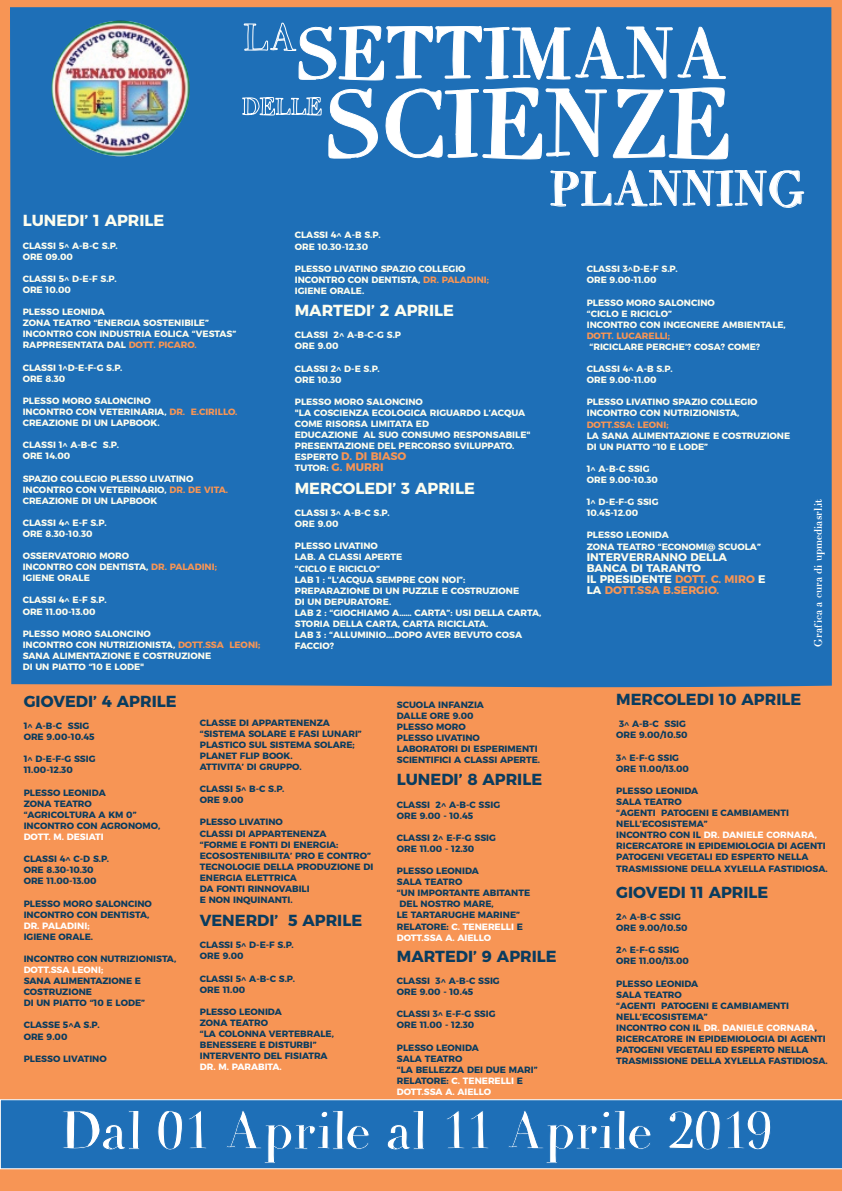
<style>
.page{position:relative;width:842px;height:1191px;background:#fff}
.page>*{position:absolute;margin:0;border:0;box-sizing:border-box;transform-origin:0 0}
.t1{font:92.9px "Mix Carpathia";color:#fff}
.t2{font:70.4px "Mix Carpathia";color:#fff}
.t3{font:52.2px "Mix Carpathia";color:#fff}
.t4{font:47.9px "Mix Carpathia";color:#fff}
.t5{font:700 16px "Montserrat";color:#0a3c5f}
.t6{font:700 16px "Montserrat";color:#fdfdee}
.t7{font:700 11px/11.1px "Montserrat";color:#fdfdee}
.t8{font:700 11px/11.1px "Montserrat";color:#f79555}
.t9{font:10.6px "Mix Carpathia";color:#fff}
.t10{font:700 9.1px/11.1px "Montserrat";color:#0a3c5f}
.t11{font:700 9.1px/11.1px "Montserrat";color:#fdfdee}
.t12{font:700 9.1px "Montserrat";color:#fff}
.t13{font:700 9.1px "Montserrat";color:#f79555}
.s1{color:#f79555}
.s2{font-size:9.1px;color:#fdfdee}
.s3{color:#0a3c5f}
.s4{color:#fff}
</style>
<div class="page">
<div style="left:0;top:1px;width:842px;height:1190px;background:#f79555"></div>
<div style="left:10px;top:7px;width:822px;height:680px;background:#1e6fb7"></div>
<img style="left:51px;top:21px;width:139px;height:135px">
<svg style="left:0;top:1099px;width:842px;height:70px;background:#2a76b9"></svg>
<div style="left:62px;top:1109px;width:79px;height:61px;background:#1e6fb7"></div>
<div style="left:158px;top:1099px;width:50px;height:53px;background:#1e6fb7"></div>
<div style="left:225px;top:1109px;width:145px;height:55px;background:#1e6fb7"></div>
<div style="left:386px;top:1109px;width:39px;height:42px;background:#1e6fb7"></div>
<div style="left:445px;top:1099px;width:45px;height:50px;background:#1e6fb7"></div>
<div style="left:507px;top:1109px;width:145px;height:55px;background:#1e6fb7"></div>
<div style="left:668px;top:1099px;width:103px;height:53px;background:#1e6fb7"></div>
<svg style="left:242px;top:15px;width:563px;height:193px;background:#2d79bb"></svg>
<h2 class="t2" style="left:295px;top:22px;width:435px">SETTIMANA</h2>
<h1 class="t1" style="left:323px;top:82px;width:409px">SCIENZE</h1>
<h3 class="t6" style="left:23px;top:208px;width:143px">LUNEDI’ 1 APRILE</h3>
<p class="t11" style="left:23px;top:239px;width:97px">CLASSI 5^ A-B-C S.P.<br>ORE 09.00</p>
<p class="t11" style="left:23px;top:272px;width:95px">CLASSI 5^ D-E-F S.P.<br>ORE 10.00</p>
<p class="t11" style="left:23px;top:306px;width:215px">PLESSO LEONIDA<br>ZONA TEATRO “ENERGIA SOSTENIBILE”<br>INCONTRO CON INDUSTRIA EOLICA “VESTAS”<br>RAPPRESENTATA DAL <span class="s1">DOTT. PICARO.</span></p>
<p class="t11" style="left:23px;top:361px;width:101px">CLASSI 1^D-E-F-G S.P.<br>ORE 8.30</p>
<p class="t11" style="left:23px;top:394px;width:216px">PLESSO MORO SALONCINO<br>INCONTRO CON VETERINARIA, <span class="s1">DR. E.CIRILLO.<br></span>CREAZIONE DI UN LAPBOOK.</p>
<p class="t11" style="left:23px;top:439px;width:98px">CLASSI 1^ A-B-C S.P.<br>ORE 14.00</p>
<p class="t11" style="left:23px;top:472px;width:207px">SPAZIO COLLEGIO PLESSO LIVATINO<br>INCONTRO CON VETERINARIO, <span class="s1">DR. DE VITA.<br></span>CREAZIONE DI UN LAPBOOK</p>
<p class="t11" style="left:23px;top:516px;width:85px">CLASSI 4^ E-F S.P.<br>ORE 8.30-10.30</p>
<p class="t11" style="left:23px;top:549px;width:196px">OSSERVATORIO MORO<br>INCONTRO CON DENTISTA, <span class="s1">DR. PALADINI;<br></span>IGIENE ORALE</p>
<p class="t11" style="left:23px;top:594px;width:85px">CLASSI 4^ E-F S.P.<br>ORE 11.00-13.00</p>
<p class="t11" style="left:23px;top:627px;width:239px">PLESSO MORO SALONCINO<br>INCONTRO CON NUTRIZIONISTA, <span class="s1">DOTT.SSA LEONI;<br></span>SANA ALIMENTAZIONE E COSTRUZIONE<br>DI UN PIATTO “10 E LODE"</p>
<p class="t11" style="left:295px;top:229px;width:87px">CLASSI 4^ A-B S.P.<br>ORE 10.30-12.30</p>
<p class="t11" style="left:295px;top:262px;width:196px">PLESSO LIVATINO SPAZIO COLLEGIO<br>INCONTRO CON DENTISTA, <span class="s1">DR. PALADINI;<br></span>IGIENE ORALE.</p>
<h3 class="t6" style="left:295px;top:297px;width:161px">MARTEDI’ 2 APRILE</h3>
<p class="t11" style="left:295px;top:329px;width:108px">CLASSI 2^ A-B-C-G S.P<br>ORE 9.00</p>
<p class="t11" style="left:295px;top:362px;width:87px">CLASSI 2^ D-E S.P.<br>ORE 10.30</p>
<p class="t11" style="left:295px;top:395px;width:237px">PLESSO MORO SALONCINO<br>"LA COSCIENZA ECOLOGICA RIGUARDO L’ACQUA COME RISORSA LIMITATA ED<br>EDUCAZIONE AL SUO CONSUMO RESPONSABILE" PRESENTAZIONE DEL PERCORSO SVILUPPATO.</p>
<p class="t8" style="left:295px;top:450px;width:113px"><span class="s2">ESPERTO</span> D. DI BIASO<br><span class="s2">TUTOR:</span> G. MURRI</p>
<h3 class="t6" style="left:295px;top:475px;width:182px">MERCOLEDI’ 3 APRILE</h3>
<p class="t11" style="left:295px;top:506px;width:96px">CLASSI 3^ A-B-C S.P.<br>ORE 9.00</p>
<p class="t11" style="left:295px;top:540px;width:248px">PLESSO LIVATINO<br>LAB. A CLASSI APERTE<br>“CICLO E RICICLO”<br>LAB 1 : “L’ACQUA SEMPRE CON NOI”:<br>PREPARAZIONE DI UN PUZZLE E COSTRUZIONE<br>DI UN DEPURATORE.<br>LAB 2 : “GIOCHIAMO A…… CARTA”: USI DELLA CARTA,<br>STORIA DELLA CARTA, CARTA RICICLATA.<br>LAB 3 : “ALLUMINIO….DOPO AVER BEVUTO COSA<br>FACCIO?</p>
<h3 class="t4" style="left:550px;top:167px;width:257px">PLANNING</h3>
<p class="t11" style="left:587px;top:263px;width:92px">CLASSI 3^D-E-F S.P.<br>ORE 9.00-11.00</p>
<p class="t11" style="left:587px;top:296px;width:201px">PLESSO MORO SALONCINO<br>“CICLO E RICICLO”<br>INCONTRO CON INGEGNERE AMBIENTALE,</p>
<p class="t13" style="left:587px;top:328px;width:85px">DOTT. LUCARELLI;</p>
<p class="t11" style="left:589px;top:340px;width:172px">“RICICLARE PERCHE’? COSA? COME?</p>
<p class="t11" style="left:587px;top:362px;width:87px">CLASSI 4^ A-B S.P.<br>ORE 9.00-11.00</p>
<p class="t11" style="left:587px;top:396px;width:172px">PLESSO LIVATINO SPAZIO COLLEGIO<br>INCONTRO CON NUTRIZIONISTA,</p>
<p class="t13" style="left:587px;top:417px;width:83px">DOTT.SSA: LEONI;</p>
<p class="t11" style="left:587px;top:429px;width:205px">LA SANA ALIMENTAZIONE E COSTRUZIONE<br>DI UN PIATTO “10 E LODE”</p>
<p class="t11" style="left:587px;top:462px;width:73px">1^ A-B-C SSIG<br>ORE 9.00-10.30</p>
<p class="t11" style="left:587px;top:495px;width:73px">1^ D-E-F-G SSIG<br>10.45-12.00</p>
<p class="t11" style="left:587px;top:529px;width:176px">PLESSO LEONIDA<br>ZONA TEATRO “ECONOMI@ SCUOLA”</p>
<p class="t7" style="left:587px;top:550px;width:180px">INTERVERRANNO DELLA<br>BANCA DI TARANTO<br>IL PRESIDENTE <span class="s1">DOTT. C. MIRO</span> E<br>LA <span class="s1">DOTT.SSA B.SERGIO.</span></p>
<p class="t9" style="left:813px;top:646px;width:149px;rotate:-90deg">Grafica a cura di upmediasrl.it</p>
<h3 class="t5" style="left:24px;top:688px;width:154px">GIOVEDI’ 4 APRILE</h3>
<p class="t10" style="left:24px;top:719px;width:72px">1^ A-B-C SSIG<br>ORE 9.00-10.45</p>
<p class="t10" style="left:24px;top:753px;width:73px">1^ D-E-F-G SSIG<br>11.00-12.30</p>
<p class="t10" style="left:24px;top:786px;width:138px">PLESSO LEONIDA<br>ZONA TEATRO “AGRICOLTURA A KM 0”<br>INCONTRO CON AGRONOMO,</p>
<p class="t12" style="left:24px;top:829px;width:81px">DOTT. M. DESIATI</p>
<p class="t10" style="left:24px;top:852px;width:87px">CLASSI 4^ C-D S.P.<br>ORE 8.30-10.30<br>ORE 11.00-13.00</p>
<p class="t10" style="left:24px;top:897px;width:130px">PLESSO MORO SALONCINO<br>INCONTRO CON DENTISTA,</p>
<p class="t12" style="left:24px;top:918px;width:67px">DR. PALADINI;</p>
<p class="t10" style="left:24px;top:930px;width:71px">IGIENE ORALE.</p>
<p class="t10" style="left:24px;top:952px;width:154px">INCONTRO CON NUTRIZIONISTA,</p>
<p class="t12" style="left:24px;top:962px;width:81px">DOTT.SSA LEONI;</p>
<p class="t10" style="left:24px;top:974px;width:123px">SANA ALIMENTAZIONE E<br>COSTRUZIONE<br>DI UN PIATTO “10 E LODE”</p>
<p class="t10" style="left:24px;top:1019px;width:77px">CLASSE 5^A S.P.<br>ORE 9.00</p>
<p class="t10" style="left:24px;top:1052px;width:85px">PLESSO LIVATINO</p>
<p class="t10" style="left:200px;top:716px;width:164px">CLASSE DI APPARTENENZA “SISTEMA SOLARE E FASI LUNARI”<br>PLASTICO SUL SISTEMA SOLARE;<br>PLANET FLIP BOOK.<br>ATTIVITA’ DI GRUPPO.</p>
<p class="t10" style="left:200px;top:782px;width:86px">CLASSI 5^ B-C S.P.<br>ORE 9.00</p>
<p class="t10" style="left:200px;top:816px;width:175px">PLESSO LIVATINO<br>CLASSI DI APPARTENENZA<br>“FORME E FONTI DI ENERGIA:<br>ECOSOSTENIBILITA’ PRO E CONTRO”<br>TECNOLOGIE DELLA PRODUZIONE DI<br>ENERGIA ELETTRICA<br>DA FONTI RINNOVABILI<br>E NON INQUINANTI.</p>
<h3 class="t5" style="left:200px;top:907px;width:164px">VENERDI’ 5 APRILE</h3>
<p class="t10" style="left:200px;top:939px;width:95px">CLASSI 5^ D-E-F S.P.<br>ORE 9.00</p>
<p class="t10" style="left:200px;top:972px;width:97px">CLASSI 5^ A-B-C S.P.<br>ORE 11.00</p>
<p class="t10" style="left:200px;top:1005px;width:136px">PLESSO LEONIDA<br>ZONA TEATRO<br>“LA COLONNA VERTEBRALE,<br>BENESSERE E DISTURBI”<br>INTERVENTO DEL FISIATRA</p>
<p class="t12" style="left:200px;top:1059px;width:84px">DR. M. PARABITA.</p>
<p class="t10" style="left:397px;top:698px;width:145px">SCUOLA INFANZIA<br>DALLE ORE 9.00<br>PLESSO MORO<br>PLESSO LIVATINO<br>LABORATORI DI ESPERIMENTI<br>SCIENTIFICI A CLASSI APERTE.</p>
<h3 class="t5" style="left:397px;top:766px;width:147px">LUNEDI’ 8 APRILE</h3>
<p class="t10" style="left:397px;top:798px;width:105px">CLASSI 2^ A-B-C SSIG<br>ORE 9.00 - 10.45</p>
<p class="t10" style="left:397px;top:831px;width:101px">CLASSI 2^ E-F-G SSIG<br>ORE 11.00 - 12.30</p>
<p class="t10" style="left:397px;top:864px;width:84px">PLESSO LEONIDA</p>
<p class="t10" style="left:397px;top:875px;width:67px">SALA TEATRO</p>
<p class="t10" style="left:397px;top:886px;width:135px">“UN IMPORTANTE ABITANTE</p>
<p class="t10" style="left:400px;top:898px;width:96px">DEL NOSTRO MARE,</p>
<p class="t10" style="left:397px;top:909px;width:125px">LE TARTARUGHE MARINE”</p>
<p class="t12" style="left:397px;top:918px;width:128px"><span class="s3">RELATORE:</span> C. TENERELLI <span class="s3">E</span></p>
<p class="t12" style="left:397px;top:930px;width:96px">DOTT.SSA A. AIELLO</p>
<h3 class="t5" style="left:397px;top:943px;width:161px">MARTEDI’ 9 APRILE</h3>
<p class="t10" style="left:397px;top:974px;width:104px">CLASSI 3^ A-B-C SSIG<br>ORE 9.00 - 10.45</p>
<p class="t10" style="left:397px;top:1007px;width:100px">CLASSI 3^ E-F-G SSIG<br>ORE 11.00 - 12.30</p>
<p class="t10" style="left:397px;top:1041px;width:142px">PLESSO LEONIDA<br>SALA TEATRO<br>“LA BELLEZZA DEI DUE MARI”<br>RELATORE: <span class="s4">C. TENERELLI</span> E<br><span class="s4">DOTT.SSA A. AIELLO</span></p>
<h3 class="t5" style="left:616px;top:686px;width:187px">MERCOLEDI 10 APRILE</h3>
<p class="t10" style="left:616px;top:718px;width:73px;text-align:center">3^ A-B-C SSIG<br>ORE 9.00/10.50</p>
<p class="t10" style="left:616px;top:751px;width:74px">3^ E-F-G SSIG<br>ORE 11.00/13.00</p>
<p class="t10" style="left:616px;top:784px;width:213px">PLESSO LEONIDA<br>SALA TEATRO<br>“AGENTI PATOGENI E CAMBIAMENTI<br>NELL’ECOSISTEMA”<br>INCONTRO CON IL <span class="s4">DR. DANIELE CORNARA,<br></span>RICERCATORE IN EPIDEMIOLOGIA DI AGENTI<br>PATOGENI VEGETALI ED ESPERTO NELLA<br>TRASMISSIONE DELLA XYLELLA FASTIDIOSA.</p>
<h3 class="t5" style="left:616px;top:879px;width:154px">GIOVEDI 11 APRILE</h3>
<p class="t10" style="left:616px;top:910px;width:73px">2^ A-B-C SSIG<br>ORE 9.00/10.50</p>
<p class="t10" style="left:616px;top:943px;width:74px">2^ E-F-G SSIG<br>ORE 11.00/13.00</p>
<p class="t10" style="left:616px;top:977px;width:213px">PLESSO LEONIDA<br>SALA TEATRO<br>“AGENTI PATOGENI E CAMBIAMENTI<br>NELL’ECOSISTEMA”<br>INCONTRO CON IL <span class="s4">DR. DANIELE CORNARA</span>,<br>RICERCATORE IN EPIDEMIOLOGIA DI AGENTI<br>PATOGENI VEGETALI ED ESPERTO NELLA<br>TRASMISSIONE DELLA XYLELLA FASTIDIOSA.</p>
<h3 class="t3" style="left:62px;top:1106px;width:712px">Dal 01 Aprile al 11 Aprile 2019</h3>
</div>
